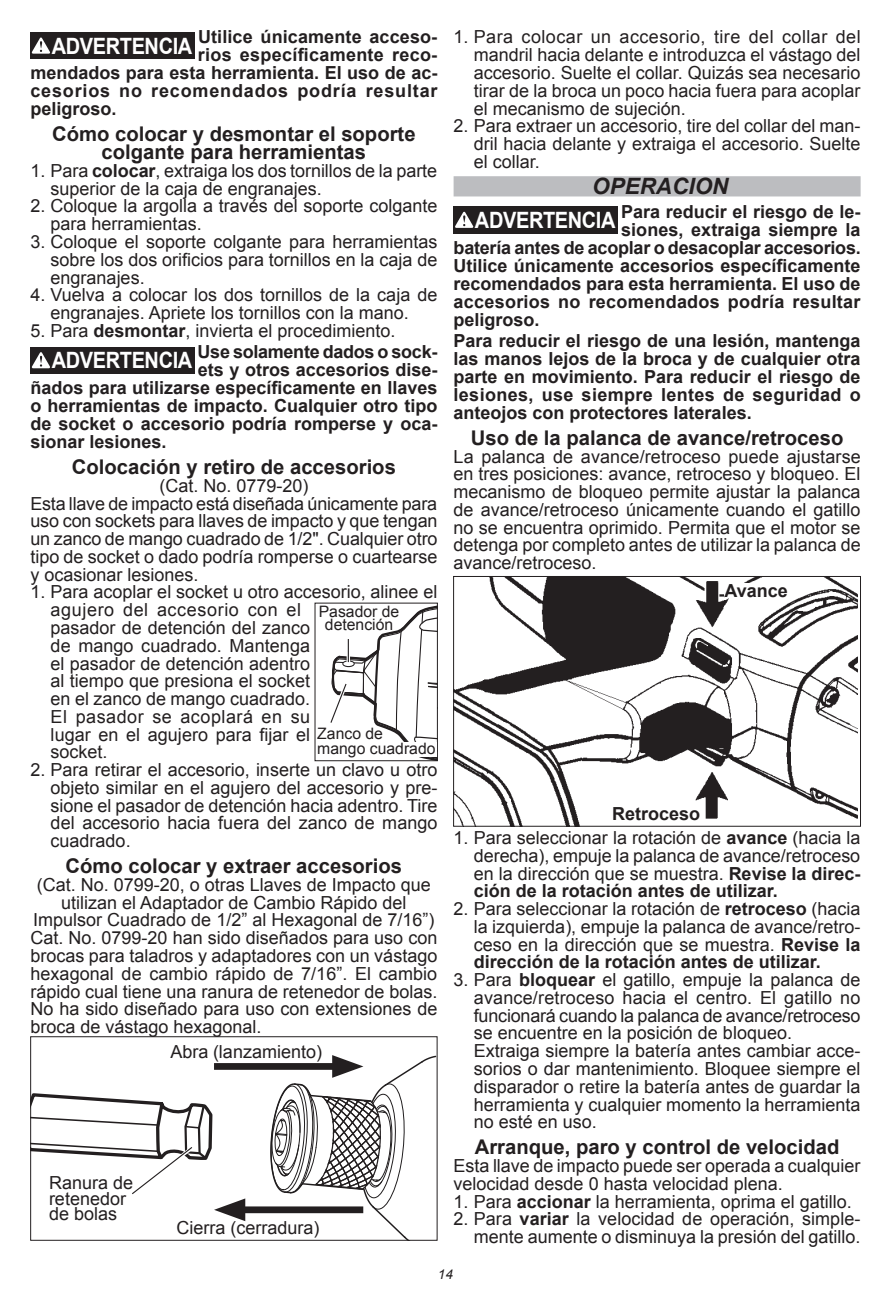
<style>
.page{position:relative;width:891px;height:1296px;background:#fff}
.page>*{position:absolute;margin:0;border:0;box-sizing:border-box;transform-origin:0 0}
.t1{font:700 22.5px "Arial";letter-spacing:-.02em;color:#fff;scale:.89 1}
.t2{font:italic 700 22.5px "Arial";color:#231f20}
.t3{font:700 20.25px/17.8px "Arial";color:#231f20;text-align:center}
.t4{font:18px/17.8px "Arial";color:#231f20;text-align:justify}
.t5{font:700 18px/18px "Arial";color:#231f20;text-align:justify}
.t6{font:700 18px "Arial";letter-spacing:.045em;color:#231f20}
.t7{font:15.75px/15.8px "Arial";color:#231f20}
.t8{font:italic 13.5px "Arial";color:#231f20}
.s1{font-weight:700}
.s2{font-size:15.75px}
</style>
<div class="page">
<div style="left:30px;top:32px;width:165px;height:27px;background:#231f20"></div>
<svg style="left:32px;top:38px;width:18px;height:16px"></svg>
<div style="left:30px;top:347px;width:165px;height:27px;background:#231f20"></div>
<svg style="left:32px;top:352px;width:18px;height:16px"></svg>
<svg style="left:327px;top:603px;width:111px;height:158px"></svg>
<div style="left:396px;top:742px;width:41px;height:14px;background:#fff"></div>
<div style="left:30px;top:1036px;width:407px;height:205px;border:1px solid #231f20"></div>
<div style="left:214px;top:1063px;width:131px;height:7px;background:#231f20"></div>
<svg style="left:269px;top:1055px;width:168px;height:185px"></svg>
<div style="left:233px;top:1206px;width:130px;height:7px;background:#231f20"></div>
<svg style="left:31px;top:1051px;width:214px;height:170px"></svg>
<div style="left:454px;top:176px;width:407px;height:20px;background:#bcbdc0"></div>
<div style="left:454px;top:206px;width:164px;height:27px;background:#231f20"></div>
<svg style="left:455px;top:212px;width:18px;height:16px"></svg>
<img style="left:455px;top:578px;width:403px;height:247px">
<div style="left:453px;top:576px;width:408px;height:251px;border:1px solid #231f20"></div>
<div style="left:724px;top:584px;width:76px;height:13px;background:#fff"></div>
<p class="t5" style="left:198px;top:29px;width:241px">Utilice únicamente acceso-</p>
<p class="t5" style="left:198px;top:47px;width:241px">rios específicamente reco-</p>
<p class="t5" style="left:30px;top:65px;width:409px">mendados para esta herramienta. El uso de ac-</p>
<p class="t6" style="left:30px;top:79px;width:409px">cesorios no recomendados podría resultar</p>
<p class="t5" style="left:30px;top:101px;width:88px">peligroso.</p>
<p class="t3" style="left:52px;top:126px;width:365px">Cómo colocar y desmontar el soporte colgante para herramientas</p>
<p class="t4" style="left:51px;top:162px;width:388px;text-indent:-20px">1. Para <span class="s1">colocar</span>, extraiga los dos tornillos de la parte superior de la caja de engranajes.</p>
<p class="t4" style="left:51px;top:197px;width:388px;text-indent:-20px">2. Coloque la argolla a través del soporte colgante para herramientas.</p>
<p class="t4" style="left:51px;top:233px;width:388px;text-indent:-20px">3. Coloque el soporte colgante para herramientas sobre los dos orificios para tornillos en la caja de engranajes.</p>
<p class="t4" style="left:30px;top:286px;width:409px;text-align:center">4. Vuelva a colocar los dos tornillos de la caja de engranajes. Apriete los tornillos con la mano.</p>
<p class="t4" style="left:30px;top:322px;width:367px">5. Para <span class="s1">desmontar</span>, invierta el procedimiento.</p>
<p class="t1" style="left:52px;top:345px;width:159px">ADVERTENCIA</p>
<p class="t1" style="left:52px;top:31px;width:159px">ADVERTENCIA</p>
<p class="t5" style="left:198px;top:343px;width:241px">Use solamente dados o sock-</p>
<p class="t5" style="left:198px;top:361px;width:241px">ets y otros accesorios dise-</p>
<p class="t5" style="left:30px;top:379px;width:409px">ñados para utilizarse específicamente en llaves</p>
<p class="t5" style="left:30px;top:397px;width:409px">o herramientas de impacto. Cualquier otro tipo</p>
<p class="t5" style="left:30px;top:415px;width:409px">de socket o accesorio podría romperse y oca-</p>
<p class="t5" style="left:30px;top:433px;width:138px">sionar lesiones.</p>
<p class="t3" style="left:72px;top:459px;width:326px">Colocación y retiro de accesorios</p>
<p class="t4" style="left:30px;top:477px;width:409px;text-align:left;text-indent:129px">(Cat. No. 0779-20)<br>Esta llave de impacto está diseñada únicamente para uso con sockets para llaves de impacto y que tengan un zanco de mango cuadrado de 1/2". Cualquier otro tipo de socket o dado podría romperse o cuartearse y ocasionar lesiones.</p>
<p class="t4" style="left:51px;top:583px;width:388px;text-indent:-20px">1. Para acoplar el socket u otro accesorio, alinee el agujero del accesorio con el <span class="s2">Pasador de</span></p>
<p class="t7" style="left:325px;top:617px;width:70px">detención</p>
<p class="t4" style="left:51px;top:619px;width:261px">pasador de detención del zanco de mango cuadrado. Mantenga el pasador de detención adentro al tiempo que presiona el socket en el zanco de mango cuadrado.<br>El pasador se acoplará en su lugar en el agujero para fijar el socket.</p>
<p class="t4" style="left:51px;top:761px;width:388px;text-indent:-20px">2. Para retirar el accesorio, inserte un clavo u otro objeto similar en el agujero del accesorio y pre&shy;sione el pasador de detención hacia adentro. Tire del accesorio hacia fuera del zanco de mango cuadrado.</p>
<p class="t3" style="left:66px;top:858px;width:338px">Cómo colocar y extraer accesorios</p>
<p class="t4" style="left:37px;top:876px;width:396px">(Cat. No. 0799-20, o otras Llaves de Impacto que</p>
<p class="t4" style="left:61px;top:894px;width:347px">utilizan el Adaptador de Cambio Rápido del</p>
<p class="t4" style="left:33px;top:911px;width:403px">Impulsor Cuadrado de 1/2” al Hexagonal de 7/16”)</p>
<p class="t4" style="left:30px;top:929px;width:409px">Cat. No. 0799-20 han sido diseñados para uso con</p>
<p class="t4" style="left:30px;top:947px;width:408px">brocas para taladros y adaptadores con un vástago</p>
<p class="t4" style="left:30px;top:965px;width:408px">hexagonal de cambio rápido de 7/16”. El cambio</p>
<p class="t4" style="left:30px;top:982px;width:409px">rápido cual tiene una ranura de retenedor de bolas.</p>
<p class="t4" style="left:30px;top:1000px;width:409px">No ha sido diseñado para uso con extensiones de</p>
<p class="t4" style="left:30px;top:1018px;width:233px">broca de vástago hexagonal.</p>
<p class="t7" style="left:317px;top:725px;width:120px">Zanco de<br>mango cuadrado</p>
<p class="t4" style="left:171px;top:1043px;width:153px">Abra (lanzamiento)</p>
<p class="t4" style="left:49px;top:1175px;width:86px;line-height:15.8px;text-align:left">Ranura de retenedor de bolas</p>
<p class="t4" style="left:177px;top:1219px;width:145px">Cierra (cerradura)</p>
<p class="t4" style="left:474px;top:28px;width:388px;text-indent:-20px">1. Para colocar un accesorio, tire del collar del mandril hacia delante e introduzca el vástago del accesorio. Suelte el collar. Quizás sea necesario tirar de la broca un poco hacia fuera para acoplar el mecanismo de sujeción.</p>
<p class="t4" style="left:474px;top:117px;width:388px;text-indent:-20px">2. Para extraer un accesorio, tire del collar del man&shy;dril hacia delante y extraiga el accesorio. Suelte el collar.</p>
<p class="t2" style="left:592px;top:171px;width:138px">OPERACION</p>
<p class="t1" style="left:475px;top:205px;width:159px">ADVERTENCIA</p>
<p class="t5" style="left:621px;top:203px;width:241px">Para reducir el riesgo de le-</p>
<p class="t5" style="left:621px;top:221px;width:241px">siones, extraiga siempre la</p>
<p class="t5" style="left:454px;top:239px;width:409px">batería antes de acoplar o desacoplar accesorios.</p>
<p class="t5" style="left:454px;top:257px;width:409px">Utilice únicamente accesorios específicamente</p>
<p class="t5" style="left:454px;top:275px;width:409px">recomendados para esta herramienta. El uso de</p>
<p class="t5" style="left:454px;top:293px;width:408px">accesorios no recomendados podría resultar</p>
<p class="t5" style="left:454px;top:311px;width:88px">peligroso.</p>
<p class="t5" style="left:454px;top:332px;width:409px">Para reducir el riesgo de una lesión, mantenga las manos lejos de la broca y de cualquier otra parte en movimiento. Para reducir el riesgo de lesiones, use siempre lentes de seguridad o anteojos con protectores laterales.</p>
<p class="t3" style="left:471px;top:429px;width:374px">Uso de la palanca de avance/retroceso</p>
<p class="t4" style="left:454px;top:448px;width:409px">La palanca de avance/retroceso puede ajustarse en tres posiciones: avance, retroceso y bloqueo. El mecanismo de bloqueo permite ajustar la palanca de avance/retroceso únicamente cuando el gatillo no se encuentra oprimido. Permita que el motor se detenga por completo antes de utilizar la palanca de avance/retroceso.</p>
<p class="t5" style="left:724px;top:582px;width:65px">Avance</p>
<p class="t5" style="left:612px;top:805px;width:90px">Retroceso</p>
<p class="t4" style="left:474px;top:829px;width:388px;text-indent:-20px">1. Para seleccionar la rotación de <span class="s1">avance</span> (hacia la derecha), empuje la palanca de avance/retroceso en la dirección que se muestra. <span class="s1">Revise la direc&shy;ción de la rotación antes de utilizar.</span></p>
<p class="t4" style="left:474px;top:900px;width:388px;text-indent:-20px">2. Para seleccionar la rotación de <span class="s1">retroceso</span> (hacia la izquierda), empuje la palanca de avance/retro&shy;ceso en la dirección que se muestra. <span class="s1">Revise la dirección de la rotación antes de utilizar.</span></p>
<p class="t4" style="left:474px;top:971px;width:388px;text-align:left;text-indent:-20px">3. Para <span class="s1">bloquear</span> el gatillo, empuje la palanca de avance/retroceso hacia el centro. El gatillo no funcionará cuando la palanca de avance/retroceso se encuentre en la posición de bloqueo.<br>Extraiga siempre la batería antes cambiar acce&shy;sorios o dar mantenimiento. Bloquee siempre el disparador o retire la batería antes de guardar la herramienta y cualquier momento la herramienta no esté en uso.</p>
<p class="t3" style="left:475px;top:1139px;width:366px">Arranque, paro y control de velocidad</p>
<p class="t4" style="left:454px;top:1157px;width:408px">Esta llave de impacto puede ser operada a cualquier velocidad desde 0 hasta velocidad plena.</p>
<p class="t4" style="left:454px;top:1193px;width:400px">1. Para <span class="s1">accionar</span> la herramienta, oprima el gatillo.</p>
<p class="t4" style="left:454px;top:1210px;width:409px;text-align:right">2. Para <span class="s1">variar</span> la velocidad de operación, simple&shy;mente aumente o disminuya la presión del gatillo.</p>
<p class="t8" style="left:438px;top:1265px;width:17px">14</p>
</div>
